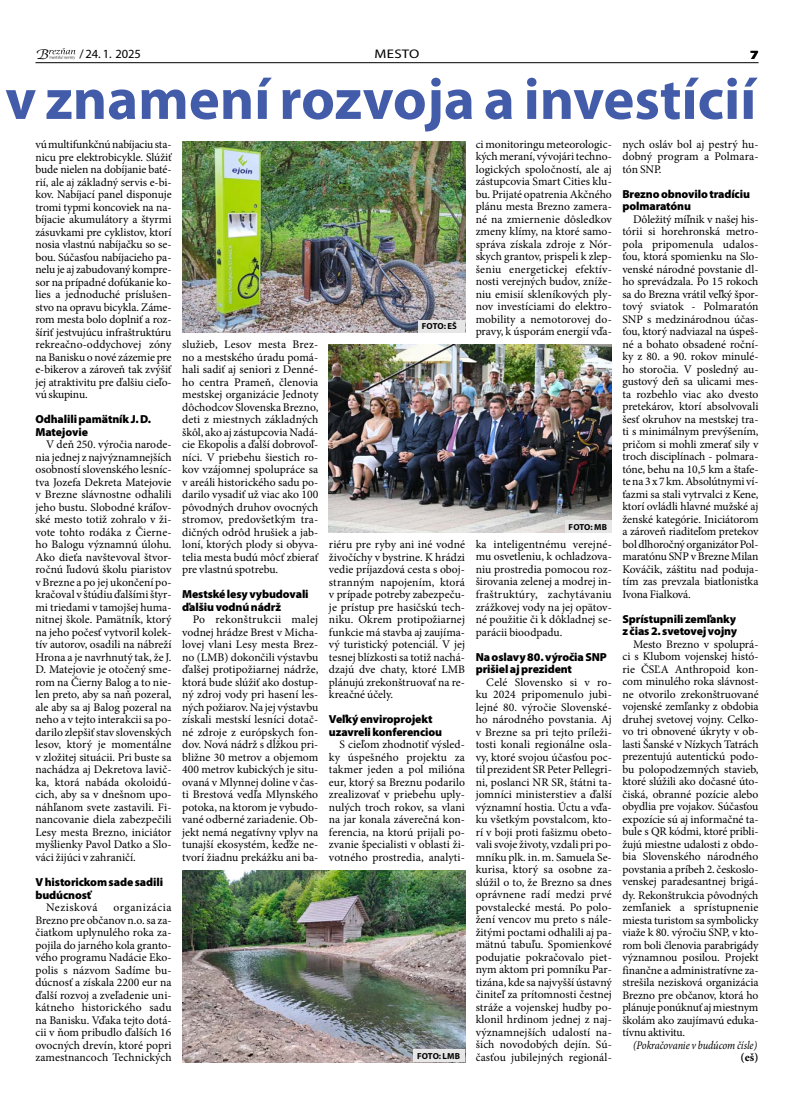
<style>
.page{position:relative;width:794px;height:1110px;background:#fff}
.page>*{position:absolute;margin:0;border:0;box-sizing:border-box;transform-origin:0 0}
.t1{font:700 58.75px "Myriad Pro";color:#435ca9}
.t2{font:italic 13.38px "Cerigo Swa Itc TEE";color:#000;scale:1.19 1}
.t3{font:12.5px "Myriad Pro";letter-spacing:-.005em;color:#000}
.t4{font:12.5px "Myriad Pro";letter-spacing:-.005em;color:#000;scale:1.19 1}
.t5{font:900 12.5px "Myriad Pro";color:#000;scale:1.19 1}
.t6{font:11.62px/12.5px "Minion Pro";color:#000;text-align:justify}
.t7{font:900 11.62px/12.5px "Myriad Pro";letter-spacing:-.01em;color:#000}
.t8{font:italic 11.62px "Minion Pro";letter-spacing:-.01em;color:#000;scale:.88 1}
.t9{font:11.62px "Minion Pro";letter-spacing:.04em;color:#000}
.t10{font:700 11.62px "Minion Pro";color:#000}
.t11{font:700 8.75px "Myriad Pro";letter-spacing:.015em;color:#000}
</style>
<div class="page">
<hr style="left:35px;top:62px;width:723px;height:1px;background:#000">
<svg style="left:49px;top:48px;width:27px;height:12px"></svg>
<img style="left:182px;top:142px;width:283px;height:190px">
<img style="left:329px;top:344px;width:283px;height:188px">
<div style="left:418px;top:320px;width:47px;height:13px;background:#e7e6e6"></div>
<div style="left:565px;top:520px;width:47px;height:13px;background:#e7e6e6"></div>
<img style="left:182px;top:870px;width:283px;height:191px">
<div style="left:413px;top:1048px;width:52px;height:13px;background:#e7e6e6"></div>
<p class="t2" style="left:36px;top:46px;width:12px">B</p>
<p class="t3" style="left:79px;top:46px;width:63px">/ 24. 1. 2025</p>
<p class="t4" style="left:374px;top:46px;width:39px">MESTO</p>
<p class="t5" style="left:750px;top:48px;width:9px">7</p>
<h1 class="t1" style="left:5px;top:61px;width:752px">v znamení rozvoja a investícií</h1>
<p class="t6" style="left:35px;top:138px;width:138px">vú multifunkčnú nabíjaciu sta&shy;nicu pre elektrobicykle. Slúžiť bude nielen na dobíjanie baté&shy;rií, ale aj základný servis e-bi&shy;kov. Nabíjací panel disponuje tromi typmi koncoviek na na&shy;bíjacie akumulátory a štyrmi zásuvkami pre cyklistov, ktorí nosia vlastnú nabíjačku so se&shy;bou. Súčasťou nabíjacieho pa&shy;nelu je aj zabudovaný kompre&shy;sor na prípadné dofúkanie ko&shy;lies a jednoduché príslušen&shy;stvo na opravu bicykla. Záme&shy;rom mesta bolo doplniť a roz&shy;šíriť jestvujúcu infraštruktúru rekreačno-oddychovej zóny na Banisku o nové zázemie pre e-bikerov a zároveň tak zvýšiť jej atraktivitu pre ďalšiu cieľo&shy;vú skupinu.</p>
<p class="t7" style="left:35px;top:413px;width:117px">Odhalili pamätník J. D.<br>Matejovie</p>
<p class="t6" style="left:35px;top:438px;width:138px;text-indent:11px">V deň 250. výročia narode&shy;nia jednej z najvýznamnejších osobností slovenského lesníc&shy;tva Jozefa Dekreta Matejovie v Brezne slávnostne odhalili jeho bustu. Slobodné kráľov&shy;ské mesto totiž zohralo v ži&shy;vote tohto rodáka z Čierne&shy;ho Balogu významnú úlohu.<br>Ako dieťa navštevoval štvor&shy;ročnú ľudovú školu piaristov v Brezne a po jej ukončení po&shy;kračoval v štúdiu ďalšími štyr&shy;mi triedami v tamojšej huma&shy;nitnej škole. Pamätník, ktorý na jeho počesť vytvoril kolek&shy;tív autorov, osadili na nábreží Hrona a je navrhnutý tak, že J.<br>D. Matejovie je otočený sme&shy;rom na Čierny Balog a to nie&shy;len preto, aby sa naň pozeral, ale aby sa aj Balog pozeral na neho a v tejto interakcii sa po&shy;darilo zlepšiť stav slovenských lesov, ktorý je momentálne v zložitej situácii. Pri buste sa nachádza aj Dekretova lavič&shy;ka, ktorá nabáda okoloidú&shy;cich, aby sa v dnešnom upo&shy;náhľanom svete zastavili. Fi&shy;nancovanie diela zabezpečili Lesy mesta Brezno, iniciátor myšlienky Pavol Datko a Slo&shy;váci žijúci v zahraničí.</p>
<p class="t7" style="left:35px;top:875px;width:129px">Vhistorickom sade sadili budúcnosť</p>
<p class="t9" style="left:46px;top:899px;width:53px">Nezisková</p>
<p class="t6" style="left:622px;top:137px;width:138px">nych osláv bol aj pestrý hu&shy;dobný program a Polmara&shy;tón SNP.</p>
<p class="t7" style="left:622px;top:187px;width:129px">Brezno obnovilo tradíciu polmaratónu</p>
<p class="t6" style="left:622px;top:212px;width:138px;text-indent:11px">Dôležitý míľnik v našej his&shy;tórii si horehronská metro&shy;pola pripomenula udalos&shy;ťou, ktorá spomienku na Slo&shy;venské národné povstanie dl&shy;ho sprevádzala. Po 15 rokoch sa do Brezna vrátil veľký špor&shy;tový sviatok - Polmaratón SNP s medzinárodnou účas&shy;ťou, ktorý nadviazal na úspeš&shy;né a bohato obsadené roční&shy;ky z 80. a 90. rokov minulé&shy;ho storočia. V posledný au&shy;gustový deň sa ulicami mes&shy;ta rozbehlo viac ako dvesto pretekárov, ktorí absolvovali šesť okruhov na mestskej tra&shy;ti s minimálnym prevýšením, pričom si mohli zmerať sily v troch disciplínach - polmara&shy;tóne, behu na 10,5 km a štafe&shy;te na 3 x 7 km. Absolútnymi ví&shy;ťazmi sa stali vytrvalci z Kene, ktorí ovládli hlavné mužské aj ženské kategórie. Iniciátorom a zároveň riaditeľom pretekov bol dlhoročný organizátor Pol&shy;maratónu SNP v Brezne Milan Kováčik, záštitu nad poduja&shy;tím zas prevzala biatlonistka Ivona Fialková.</p>
<p class="t7" style="left:622px;top:612px;width:116px">Sprístupnili zemľanky z čias 2. svetovej vojny</p>
<p class="t6" style="left:622px;top:637px;width:138px;text-indent:11px">Mesto Brezno v spoluprá&shy;ci s Klubom vojenskej histó&shy;rie ČSĽA Anthropoid kon&shy;com minulého roka slávnost&shy;ne otvorilo zrekonštruované vojenské zemľanky z obdobia druhej svetovej vojny. Celko&shy;vo tri obnovené úkryty v ob&shy;lasti Šanské v Nízkych Tatrách prezentujú autentickú podo&shy;bu polopodzemných stavieb, ktoré slúžili ako dočasné úto&shy;čiská, obranné pozície alebo obydlia pre vojakov. Súčasťou expozície sú aj informačné ta&shy;bule s QR kódmi, ktoré pribli&shy;žujú miestne udalosti z obdo&shy;bia Slovenského národného povstania a príbeh 2. českoslo&shy;venskej paradesantnej brigá&shy;dy. Rekonštrukcia pôvodných zemľaniek a sprístupnenie miesta turistom sa symbolicky viaže k 80. výročiu SNP, v kto&shy;rom boli členovia parabrigády významnou posilou. Projekt finančne a administratívne za&shy;strešila nezisková organizácia Brezno pre občanov, ktorá ho plánuje ponúknuť aj miestnym školám ako zaujímavú eduka&shy;tívnu aktivitu.</p>
<p class="t8" style="left:633px;top:1036px;width:142px">(Pokračovanie v budúcom čísle)</p>
<p class="t10" style="left:740px;top:1049px;width:20px">(eš)</p>
<p class="t6" style="left:476px;top:138px;width:138px">ci monitoringu meteorologic&shy;kých meraní, vývojári techno&shy;logických spoločností, ale aj zástupcovia Smart Cities klu&shy;bu. Prijaté opatrenia Akčného plánu mesta Brezno zamera&shy;né na zmiernenie dôsledkov zmeny klímy, na ktoré samo&shy;správa získala zdroje z Nór&shy;skych grantov, prispeli k zlep&shy;šeniu energetickej efektív&shy;nosti verejných budov, zníže&shy;niu emisií skleníkových ply&shy;nov investíciami do elektro&shy;mobility a nemotorovej do&shy;pravy, k úsporám energií vďa-</p>
<p class="t11" style="left:422px;top:320px;width:37px">FOTO: EŠ</p>
<p class="t6" style="left:182px;top:338px;width:138px">služieb, Lesov mesta Brez&shy;no a mestského úradu pomá&shy;hali sadiť aj seniori z Denné&shy;ho centra Prameň, členovia mestskej organizácie Jednoty dôchodcov Slovenska Brezno, deti z miestnych základných škôl, ako aj zástupcovia Nadá&shy;cie Ekopolis a ďalší dobrovoľ&shy;níci. V priebehu šiestich ro&shy;kov vzájomnej spolupráce sa v areáli historického sadu po&shy;darilo vysadiť už viac ako 100 pôvodných druhov ovocných stromov, predovšetkým tra&shy;dičných odrôd hrušiek a jab&shy;loní, ktorých plody si obyva&shy;telia mesta budú môcť zbierať pre vlastnú spotrebu.</p>
<p class="t7" style="left:182px;top:588px;width:128px">Mestské lesy vybudovali ďalšiu vodnú nádrž</p>
<p class="t6" style="left:182px;top:613px;width:138px;text-indent:11px">Po rekonštrukcii malej vodnej hrádze Brest v Micha&shy;lovej vlani Lesy mesta Brez&shy;no (LMB) dokončili výstavbu ďalšej protipožiarnej nádrže, ktorá bude slúžiť ako dostup&shy;ný zdroj vody pri hasení les&shy;ných požiarov. Na jej výstavbu získali mestskí lesníci dotač&shy;né zdroje z európskych fon&shy;dov. Nová nádrž s dĺžkou pri&shy;bližne 30 metrov a objemom 400 metrov kubických je situ&shy;ovaná v Mlynnej doline v čas&shy;ti Brestová vedľa Mlynského potoka, na ktorom je vybudo&shy;vané odberné zariadenie. Ob&shy;jekt nemá negatívny vplyv na tunajší ekosystém, keďže ne&shy;tvorí žiadnu prekážku ani ba-</p>
<p class="t11" style="left:568px;top:521px;width:40px">FOTO: MB</p>
<p class="t6" style="left:476px;top:538px;width:138px">ka inteligentnému verejné&shy;mu osvetleniu, k ochladzova&shy;niu prostredia pomocou roz&shy;širovania zelenej a modrej in&shy;fraštruktúry, zachytávaniu zrážkovej vody na jej opätov&shy;né použitie či k dôkladnej se&shy;parácii bioodpadu.</p>
<p class="t7" style="left:476px;top:650px;width:133px">Na oslavy 80. výročia SNP prišiel aj prezident</p>
<p class="t6" style="left:476px;top:675px;width:138px;text-indent:11px">Celé Slovensko si v ro&shy;ku 2024 pripomenulo jubi&shy;lejné 80. výročie Slovenské&shy;ho národného povstania. Aj v Brezne sa pri tejto príleži&shy;tosti konali regionálne osla&shy;vy, ktoré svojou účasťou poc&shy;til prezident SR Peter Pellegri&shy;ni, poslanci NR SR, štátni ta&shy;jomníci ministerstiev a ďalší významní hostia. Úctu a vďa&shy;ku všetkým povstalcom, kto&shy;rí v boji proti fašizmu obeto&shy;vali svoje životy, vzdali pri po&shy;mníku plk. in. m. Samuela Se&shy;kurisa, ktorý sa osobne za&shy;slúžil o to, že Brezno sa dnes oprávnene radí medzi prvé povstalecké mestá. Po polo&shy;žení vencov mu preto s nále&shy;žitými poctami odhalili aj pa&shy;mätnú tabuľu. Spomienkové podujatie pokračovalo piet&shy;nym aktom pri pomníku Par&shy;tizána, kde sa najvyšší ústavný činiteľ za prítomnosti čestnej stráže a vojenskej hudby po&shy;klonil hrdinom jednej z naj&shy;významnejších udalostí na&shy;šich novodobých dejín. Sú&shy;časťou jubilejných regionál-</p>
<p class="t6" style="left:329px;top:538px;width:138px">riéru pre ryby ani iné vodné živočíchy v bystrine. K hrádzi vedie príjazdová cesta s oboj&shy;stranným napojením, ktorá v prípade potreby zabezpeču&shy;je prístup pre hasičskú tech&shy;niku. Okrem protipožiarnej funkcie má stavba aj zaujíma&shy;vý turistický potenciál. V jej tesnej blízkosti sa totiž nachá&shy;dzajú dve chaty, ktoré LMB plánujú zrekonštruovať na re&shy;kreačné účely.</p>
<p class="t7" style="left:329px;top:713px;width:115px">Veľký enviroprojekt uzavreli konferenciou</p>
<p class="t6" style="left:329px;top:738px;width:138px;text-indent:11px">S cieľom zhodnotiť výsled&shy;ky úspešného projektu za takmer jeden a pol milióna eur, ktorý sa Breznu podarilo zrealizovať v priebehu uply&shy;nulých troch rokov, sa vlani na jar konala záverečná kon&shy;ferencia, na ktorú prijali po&shy;zvanie špecialisti v oblasti ži&shy;votného prostredia, analyti-</p>
<p class="t6" style="left:35px;top:900px;width:138px;text-indent:78px">organizácia Brezno pre občanov n.o. sa za&shy;čiatkom uplynulého roka za&shy;pojila do jarného kola granto&shy;vého programu Nadácie Eko&shy;polis s názvom Sadíme bu&shy;dúcnosť a získala 2200 eur na ďalší rozvoj a zveľadenie uni&shy;kátneho historického sadu na Banisku. Vďaka tejto dotá&shy;cii v ňom pribudlo ďalších 16 ovocných drevín, ktoré popri zamestnancoch Technických</p>
<p class="t11" style="left:417px;top:1049px;width:44px">FOTO: LMB</p>
</div>
